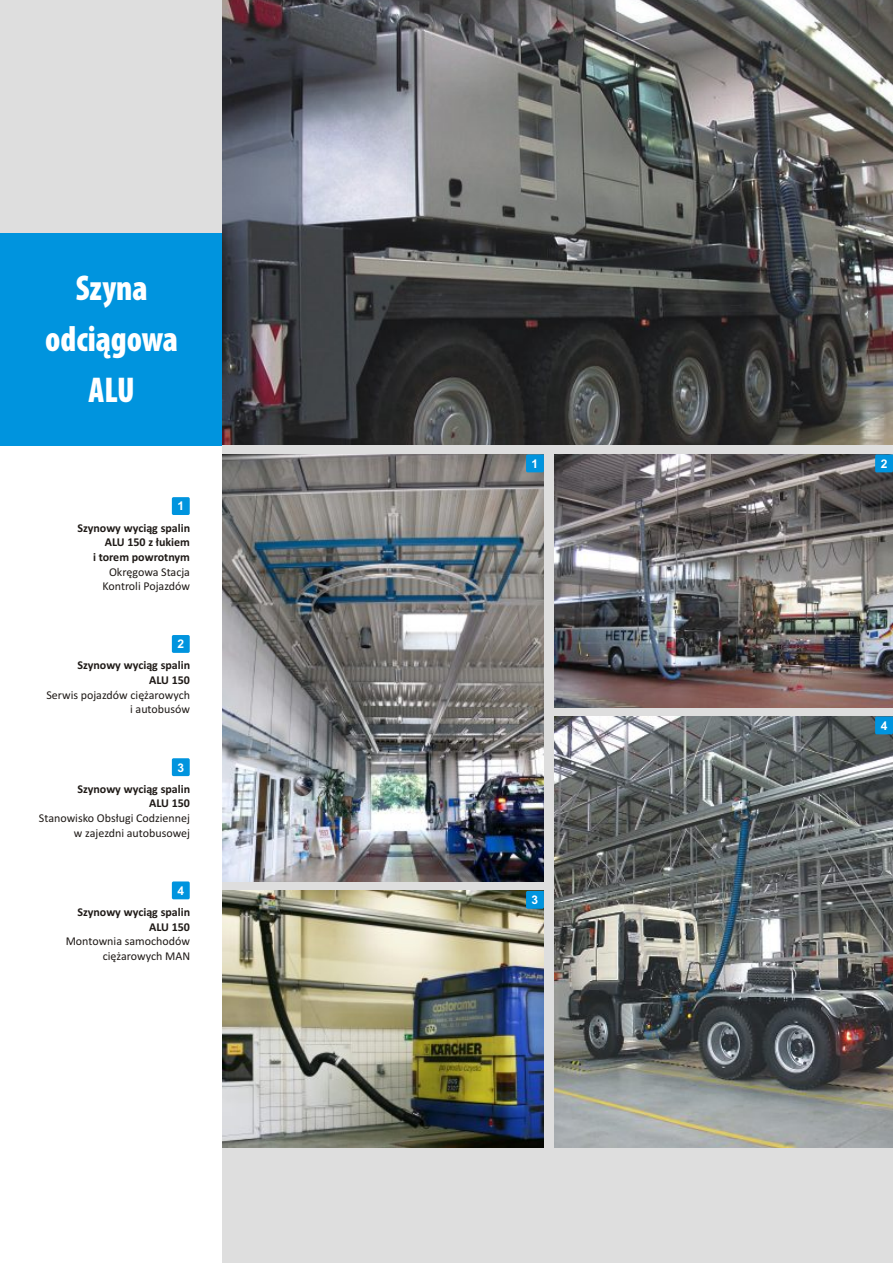
<style>
.page{position:relative;width:893px;height:1263px;background:#fff}
.page>*{position:absolute;margin:0;border:0;box-sizing:border-box;transform-origin:0 0}
.t1{font:900 condensed 36px/50.8px "Myriad Pro";color:#fff;text-align:center;scale:.94 1}
.t2{font:12px/14.7px "Calibri";color:#1f1a17;text-align:right}
.t3{font:700 12px/14.7px "Calibri";color:#1f1a17;text-align:right}
.t4{font:700 12px "Arial";color:#fff}
</style>
<div class="page">
<img style="left:222px;top:0;width:671px;height:445px">
<div style="left:222px;top:445px;width:671px;height:818px;background:#dedede"></div>
<img style="left:222px;top:454px;width:322px;height:427px">
<img style="left:554px;top:716px;width:339px;height:431px">
<img style="left:222px;top:891px;width:322px;height:256px">
<img style="left:554px;top:454px;width:339px;height:253px">
<div style="left:172px;top:497px;width:18px;height:18px;background:#0094de;border-radius:2px"></div>
<div style="left:172px;top:635px;width:18px;height:18px;background:#0094de;border-radius:2px"></div>
<div style="left:172px;top:758px;width:18px;height:18px;background:#0094de;border-radius:2px"></div>
<div style="left:172px;top:881px;width:18px;height:18px;background:#0094de;border-radius:2px"></div>
<svg style="left:526px;top:454px;width:18px;height:18px"></svg>
<svg style="left:875px;top:454px;width:18px;height:18px"></svg>
<svg style="left:526px;top:891px;width:18px;height:18px"></svg>
<svg style="left:875px;top:716px;width:18px;height:18px"></svg>
<div style="left:0;top:0;width:222px;height:233px;background:#dedede"></div>
<div style="left:0;top:233px;width:222px;height:212px;background:#0094de"></div>
<h1 class="t1" style="left:45px;top:266px;width:143px">Szyna odciągowa<br>ALU</h1>
<p class="t4" style="left:177px;top:502px;width:8px">1</p>
<p class="t3" style="left:77px;top:521px;width:114px">Szynowy wyciąg spalin<br>ALU 150 z łukiem<br>i torem powrotnym</p>
<p class="t2" style="left:102px;top:565px;width:89px;text-align:center">Okręgowa Stacja<br>Kontroli Pojazdów</p>
<p class="t4" style="left:177px;top:639px;width:8px">2</p>
<p class="t3" style="left:77px;top:659px;width:114px">Szynowy wyciąg spalin<br>ALU 150</p>
<p class="t2" style="left:46px;top:688px;width:145px">Serwis pojazdów ciężarowych i autobusów</p>
<p class="t4" style="left:177px;top:763px;width:8px">3</p>
<p class="t3" style="left:77px;top:782px;width:114px">Szynowy wyciąg spalin<br>ALU 150</p>
<p class="t2" style="left:39px;top:812px;width:153px">Stanowisko Obsługi Codziennej w zajezdni autobusowej</p>
<p class="t4" style="left:177px;top:886px;width:8px">4</p>
<p class="t3" style="left:77px;top:905px;width:114px">Szynowy wyciąg spalin<br>ALU 150</p>
<p class="t2" style="left:66px;top:935px;width:126px">Montownia samochodów ciężarowych MAN</p>
<p class="t4" style="left:532px;top:459px;width:8px">1</p>
<p class="t4" style="left:881px;top:459px;width:8px">2</p>
<p class="t4" style="left:532px;top:895px;width:8px">3</p>
<p class="t4" style="left:881px;top:721px;width:8px">4</p>
</div>
